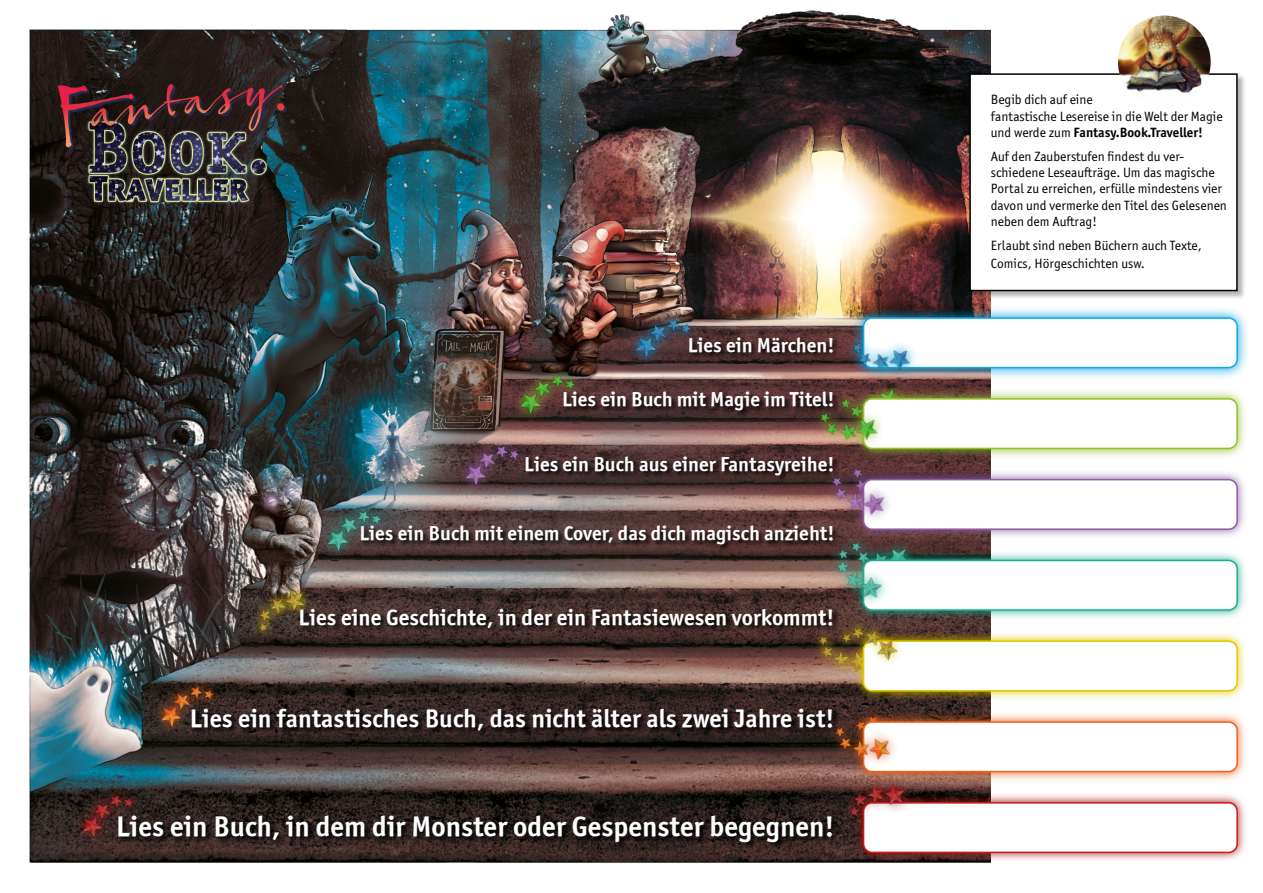
<style>
.page{position:relative;width:1263px;height:893px;background:#fff}
.page>*{position:absolute;margin:0;border:0;box-sizing:border-box;transform-origin:0 0}
.t1{font:28.5px "Officina Sans OSITCTT Bold";color:#fff}
.t2{font:25.5px "Officina Sans OSITCTT Bold";color:#fff}
.t3{font:22.5px "Officina Sans OSITCTT Bold";color:#fff}
.t4{font:20.25px "Officina Sans OSITCTT Bold";color:#fff}
.t5{font:13.5px/16.2px "Officina Sans ITC Pro";color:#000}
.s1{font-weight:700}
</style>
<div class="page">
<img style="left:29px;top:10px;width:962px;height:853px">
<div style="left:969px;top:73px;width:277px;height:227px;background:#000;opacity:.3"></div>
<div style="left:970px;top:74px;width:267px;height:217px;background:#fff"></div>
<div style="left:969px;top:73px;width:269px;height:218px;border:2px solid #000"></div>
<img style="left:1118px;top:16px;width:93px;height:77px">
<svg style="left:853px;top:792px;width:392px;height:71px"></svg>
<div style="left:863px;top:803px;width:374px;height:49px;background:#fff;border-radius:9px"></div>
<div style="left:863px;top:802px;width:375px;height:51px;border:2px solid #cd1719;border-radius:9px"></div>
<svg style="left:929px;top:631px;width:316px;height:70px"></svg>
<div style="left:863px;top:641px;width:374px;height:50px;background:#fff;border-radius:9px"></div>
<div style="left:863px;top:640px;width:375px;height:51px;border:2px solid #e2c900;border-radius:9px"></div>
<svg style="left:929px;top:388px;width:316px;height:71px"></svg>
<div style="left:863px;top:399px;width:374px;height:49px;background:#fff;border-radius:9px"></div>
<div style="left:863px;top:398px;width:375px;height:51px;border:2px solid #92c12e;border-radius:9px"></div>
<svg style="left:929px;top:469px;width:316px;height:70px"></svg>
<div style="left:863px;top:480px;width:374px;height:49px;background:#fff;border-radius:9px"></div>
<div style="left:863px;top:479px;width:375px;height:51px;border:2px solid #8f5ba1;border-radius:9px"></div>
<svg style="left:851px;top:306px;width:396px;height:74px"></svg>
<div style="left:863px;top:318px;width:374px;height:50px;background:#fff;border-radius:9px"></div>
<div style="left:863px;top:317px;width:375px;height:51px;border:2px solid #0dabe3;border-radius:9px"></div>
<svg style="left:929px;top:550px;width:316px;height:70px"></svg>
<div style="left:863px;top:560px;width:374px;height:50px;background:#fff;border-radius:9px"></div>
<div style="left:863px;top:560px;width:375px;height:51px;border:2px solid #1aaf92;border-radius:9px"></div>
<svg style="left:929px;top:712px;width:316px;height:70px"></svg>
<div style="left:863px;top:722px;width:374px;height:50px;background:#fff;border-radius:9px"></div>
<div style="left:863px;top:721px;width:375px;height:51px;border:2px solid #ec621d;border-radius:9px"></div>
<img style="left:799px;top:324px;width:130px;height:512px">
<img style="left:821px;top:716px;width:77px;height:55px">
<svg style="left:707px;top:336px;width:133px;height:24px;background:#422627"></svg>
<svg style="left:592px;top:390px;width:248px;height:28px;background:#43292a"></svg>
<svg style="left:592px;top:455px;width:248px;height:28px;background:#3b2526"></svg>
<svg style="left:399px;top:524px;width:441px;height:28px;background:#46302f"></svg>
<svg style="left:399px;top:608px;width:441px;height:28px;background:#382625"></svg>
<svg style="left:232px;top:708px;width:607px;height:30px;background:#281c1b"></svg>
<svg style="left:152px;top:814px;width:687px;height:36px;background:#251b1a"></svg>
<img style="left:237px;top:488px;width:162px;height:161px">
<img style="left:315px;top:497px;width:76px;height:59px">
<img style="left:445px;top:353px;width:147px;height:147px">
<img style="left:508px;top:362px;width:76px;height:57px">
<svg style="left:617px;top:298px;width:90px;height:74px;background:#523836"></svg>
<img style="left:628px;top:306px;width:72px;height:54px">
<svg style="left:140px;top:663px;width:92px;height:79px;background:#3d3d3c"></svg>
<img style="left:148px;top:673px;width:76px;height:60px">
<svg style="left:61px;top:771px;width:91px;height:82px;background:#294046"></svg>
<img style="left:69px;top:780px;width:75px;height:63px">
<h3 class="t4" style="left:688px;top:333px;width:148px">Lies ein Märchen!</h3>
<h3 class="t4" style="left:562px;top:387px;width:274px">Lies ein Buch mit Magie im Titel!</h3>
<h3 class="t4" style="left:524px;top:452px;width:312px">Lies ein Buch aus einer Fantasyreihe!</h3>
<h3 class="t4" style="left:359px;top:521px;width:477px">Lies ein Buch mit einem Cover, das dich magisch anzieht!</h3>
<h3 class="t3" style="left:299px;top:604px;width:537px">Lies eine Geschichte, in der ein Fantasiewesen vorkommt!</h3>
<h2 class="t2" style="left:190px;top:703px;width:646px">Lies ein fantastisches Buch, das nicht älter als zwei Jahre ist!</h2>
<h1 class="t1" style="left:116px;top:809px;width:720px">Lies ein Buch, in dem dir Monster oder Gespenster begegnen!</h1>
<p class="t5" style="left:991px;top:92px;width:233px">Begib dich auf eine<br>fantastische Lesereise in die Welt der Magie und werde zum <span class="s1">Fantasy.Book.Traveller!</span></p>
<p class="t5" style="left:991px;top:148px;width:238px">Auf den Zauberstufen findest du ver&shy;schiedene Leseaufträge. Um das magische Portal zu erreichen, erfülle mindestens vier davon und vermerke den Titel des Gelesenen neben dem Auftrag!</p>
<p class="t5" style="left:991px;top:237px;width:213px;line-height:18px">Erlaubt sind neben Büchern auch Texte,<br>Comics, Hörgeschichten usw.</p>
</div>
